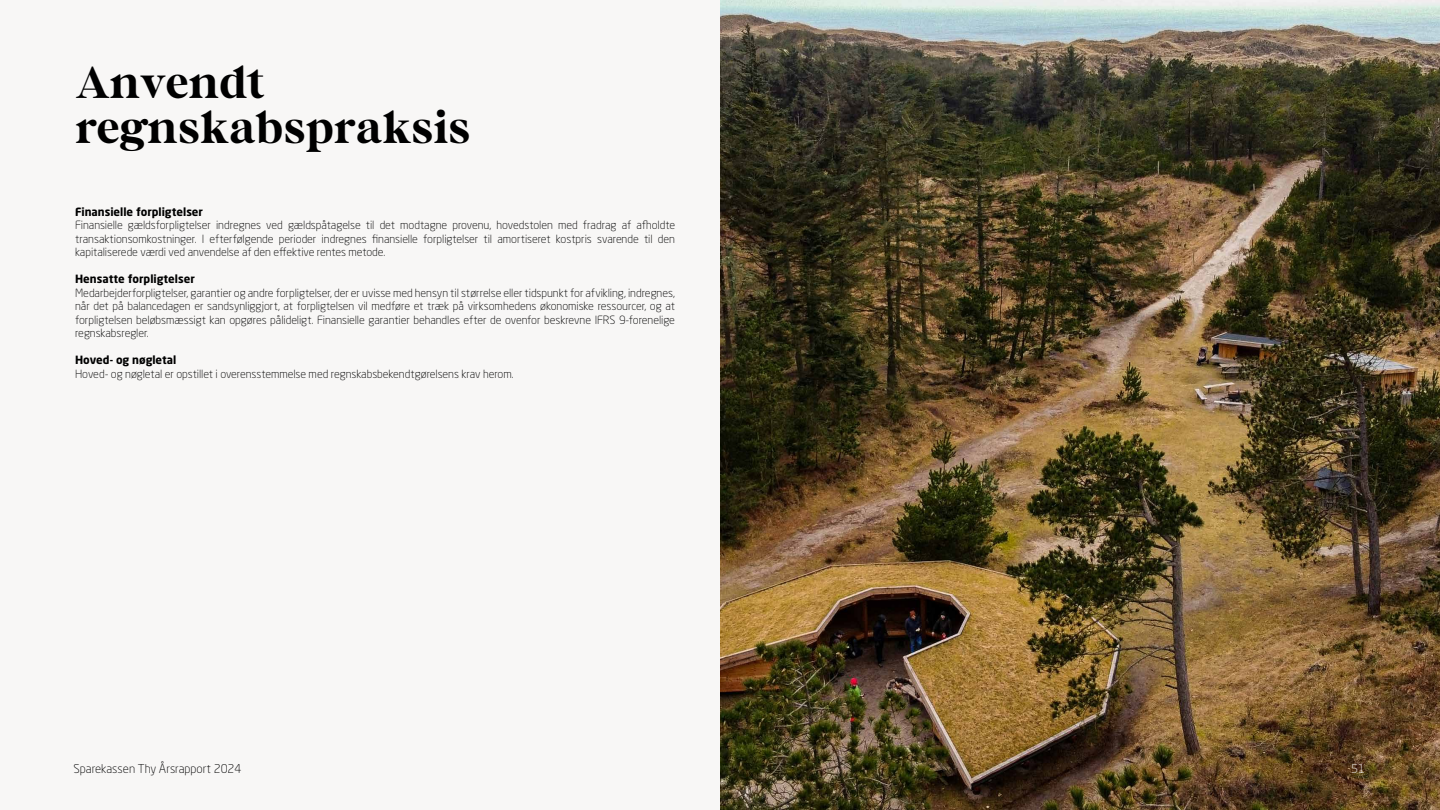
<style>
.page{position:relative;width:1440px;height:810px;background:#f8f7f6}
.page>*{position:absolute;margin:0;border:0;box-sizing:border-box;transform-origin:0 0}
.t1{font:700 45px/45px "Bastia";color:#000}
.t2{font:300 12px "Neo Sans Std";color:#000}
.t3{font:300 12px "Neo Sans Std";color:#fff}
.t4{font:300 11.25px/13.5px "Neo Sans Std";letter-spacing:-.01em;color:#000;text-align:justify}
.t5{font:700 11.25px "Neo Sans Std";color:#000}
</style>
<div class="page">
<img style="left:720px;top:0;width:720px;height:810px">
<h1 class="t1" style="left:75px;top:62px;width:397px">Anvendt regnskabspraksis</h1>
<p class="t5" style="left:75px;top:204px;width:129px">Finansielle forpligtelser</p>
<p class="t4" style="left:75px;top:218px;width:602px">Finansielle gældsforpligtelser indregnes ved gældspåtagelse til det modtagne provenu, hovedstolen med fradrag af afholdte transaktionsomkostninger. I efterfølgende perioder indregnes finansielle forpligtelser til amortiseret kostpris svarende til den kapitaliserede værdi ved anvendelse af den effektive rentes metode.</p>
<p class="t5" style="left:75px;top:272px;width:121px">Hensatte forpligtelser</p>
<p class="t4" style="left:75px;top:286px;width:601px">Medarbejderforpligtelser, garantier og andre forpligtelser, der er uvisse med hensyn til størrelse eller tidspunkt for afvikling, indregnes, når det på balancedagen er sandsynliggjort, at forpligtelsen vil medføre et træk på virksomhedens økonomiske ressourcer, og at forpligtelsen beløbsmæssigt kan opgøres pålideligt. Finansielle garantier behandles efter de ovenfor beskrevne IFRS 9-forenelige regnskabsregler.</p>
<p class="t5" style="left:75px;top:353px;width:103px">Hoved- og nøgletal</p>
<p class="t4" style="left:75px;top:367px;width:439px">Hoved- og nøgletal er opstillet i overensstemmelse med regnskabsbekendtgørelsens krav herom.</p>
<p class="t2" style="left:74px;top:761px;width:170px">Sparekassen Thy Årsrapport 2024</p>
<p class="t3" style="left:1351px;top:761px;width:15px">51</p>
</div>
